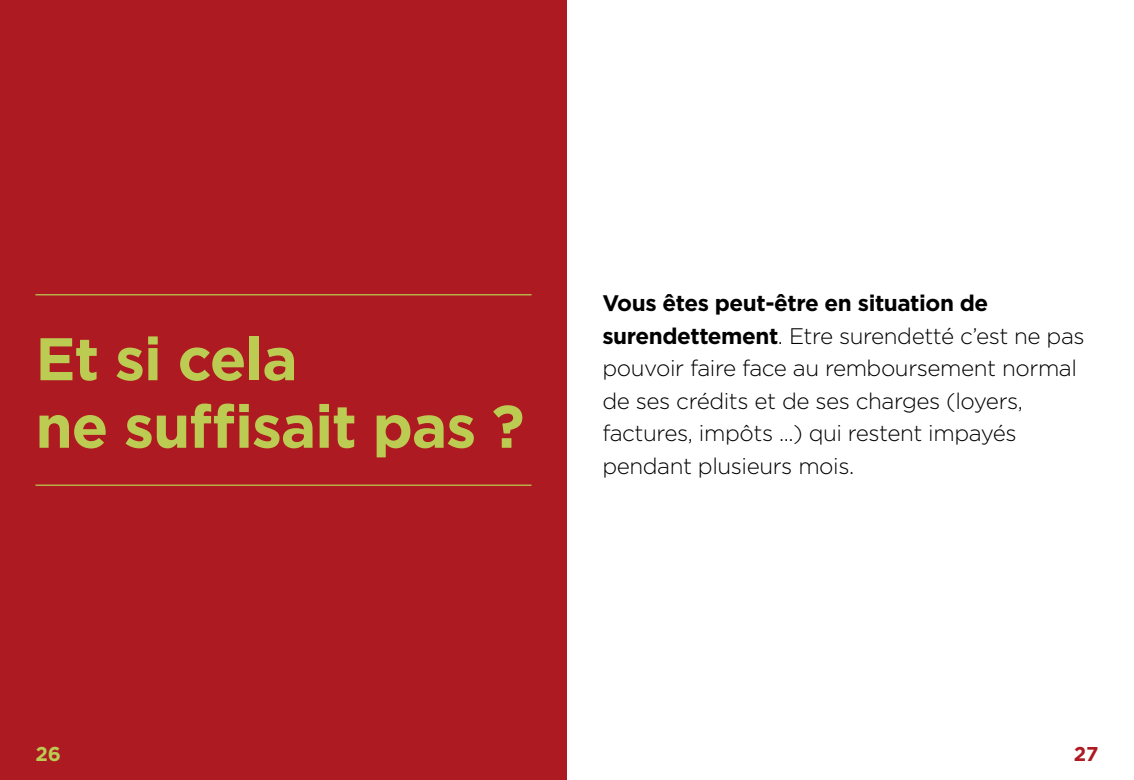
<style>
.page{position:relative;width:1134px;height:780px;background:#fff}
.page>*{position:absolute;margin:0;border:0;box-sizing:border-box;transform-origin:0 0}
.H1_-_chapitres{font:700 60px/67.5px "Gotham";letter-spacing:-.02em;color:#bccb52}
.Texte_normal{font:300 22.5px/32.5px "Gotham";letter-spacing:-.02em;color:#000}
.t1{font:700 20px "Gotham";color:#bccb52}
.t2{font:700 20px "Gotham";color:#ad1a22}
.s1{font-weight:700}
</style>
<div class="page">
<div style="left:0;top:0;width:567px;height:780px;background:#ad1a22"></div>
<hr style="left:35px;top:484px;width:496px;height:2px;background:#bccb52">
<hr style="left:35px;top:294px;width:496px;height:1px;background:#bccb52">
<h1 class="H1_-_chapitres" style="left:35px;top:325px;width:491px">Et si cela<br>ne suffisait pas ?</h1>
<p class="Texte_normal" style="left:602px;top:286px;width:484px"><span class="s1">Vous êtes peut-être en situation de surendettement</span>. Etre surendetté c’est ne pas pouvoir faire face au remboursement normal de ses crédits et de ses charges (loyers, factures, impôts ...) qui restent impayés pendant plusieurs mois.</p>
<p class="t1" style="left:35px;top:740px;width:27px">26</p>
<p class="t2" style="left:1074px;top:740px;width:26px">27</p>
</div>
